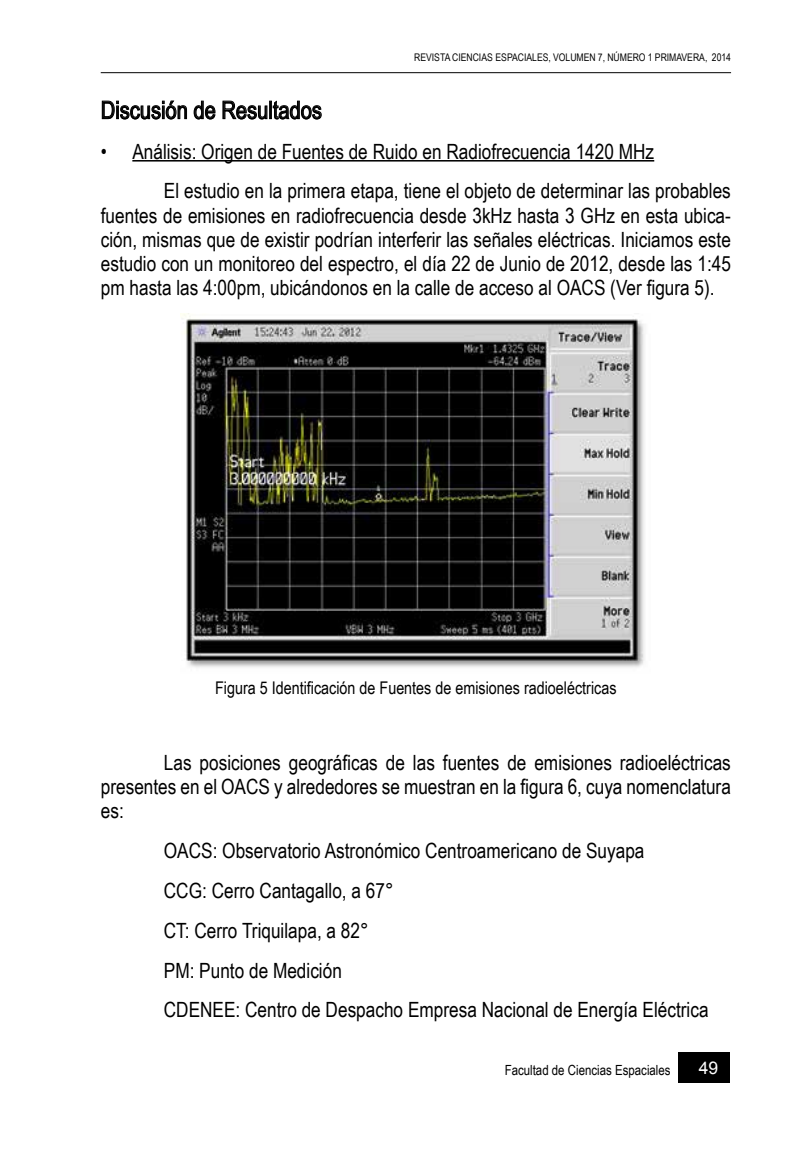
<style>
.page{position:relative;width:794px;height:1161px;background:#fff}
.page>*{position:absolute;margin:0;border:0;box-sizing:border-box;transform-origin:0 0}
.t1{font:24.5px "Arial Narrow";color:#000}
.t2{font:21px/39.9px "Arial Narrow";color:#000}
.t3{font:17.5px "Arial Narrow";color:#000}
.t4{font:17.5px "Arial";color:#fff}
.t5{font:14px "Arial Narrow";color:#000}
.t6{font:10.5px "Arial Narrow";color:#000}
</style>
<div class="page">
<div style="left:678px;top:1052px;width:51px;height:30px;background:#000"></div>
<hr style="left:101px;top:72px;width:630px;height:1px;background:#000">
<hr style="left:132px;top:160px;width:522px;height:2px;background:#000">
<svg style="left:102px;top:100px;width:85px;height:19px"></svg>
<svg style="left:194px;top:101px;width:22px;height:18px"></svg>
<svg style="left:222px;top:101px;width:45px;height:18px"></svg>
<div style="left:269px;top:101px;width:3px;height:18px;border:1px solid #000"></div>
<svg style="left:273px;top:100px;width:49px;height:19px"></svg>
<img style="left:181px;top:314px;width:464px;height:354px">
<p class="t6" style="left:414px;top:50px;width:318px">revista ciencias espaciales, volumen 7, número 1 primavera, 2014</p>
<p class="t1" style="left:101px;top:92px;width:223px">Discusión de Resultados</p>
<p class="t2" style="left:164px;top:130px;width:568px;text-indent:-63px">• Análisis: Origen de Fuentes de Ruido en Radiofrecuencia 1420 MHz<br>El estudio en la primera etapa, tiene el objeto de determinar las probables</p>
<p class="t2" style="left:101px;top:202px;width:631px;line-height:24.2px;text-align:justify">fuentes de emisiones en radiofrecuencia desde 3kHz hasta 3 GHz en esta ubica&shy;ción, mismas que de existir podrían interferir las señales eléctricas. Iniciamos este estudio con un monitoreo del espectro, el día 22 de Junio de 2012, desde las 1:45 pm hasta las 4:00pm, ubicándonos en la calle de acceso al OACS (Ver figura 5).</p>
<p class="t3" style="left:215px;top:675px;width:403px">Figura 5 Identificación de Fuentes de emisiones radioeléctricas</p>
<p class="t2" style="left:101px;top:749px;width:631px;line-height:24.2px;text-align:justify;text-indent:63px">Las posiciones geográficas de las fuentes de emisiones radioeléctricas presentes en el OACS y alrededores se muestran en la figura 6, cuya nomenclatura es:</p>
<p class="t2" style="left:164px;top:830px;width:546px">OACS: Observatorio Astronómico Centroamericano de Suyapa<br>CCG: Cerro Cantagallo, a 67°<br>CT: Cerro Triquilapa, a 82°<br>PM: Punto de Medición<br>CDENEE: Centro de Despacho Empresa Nacional de Energía Eléctrica</p>
<p class="t5" style="left:505px;top:1060px;width:167px">Facultad de Ciencias Espaciales</p>
<p class="t4" style="left:699px;top:1056px;width:21px">49</p>
</div>
